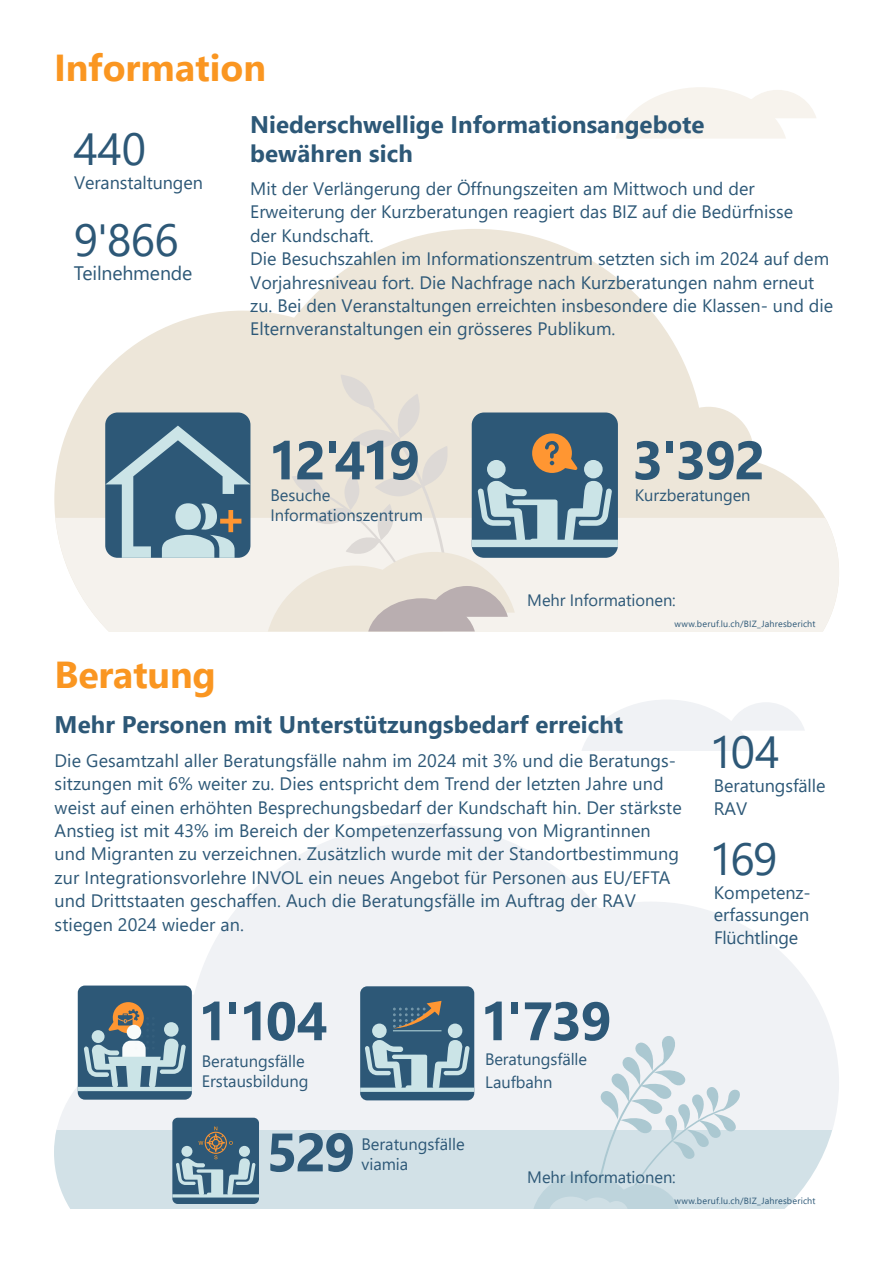
<style>
.page{position:relative;width:893px;height:1263px;background:#fff}
.page>*{position:absolute;margin:0;border:0;box-sizing:border-box;transform-origin:0 0}
.t1{font:700 54px "Segoe UI";letter-spacing:-.04em;color:#2e5978}
.t2{font:45px "Segoe UI";letter-spacing:-.01em;color:#2d5877}
.t3{font:700 37.5px "Segoe UI";color:#fa9621}
.t4{font:700 37.5px "Segoe UI";letter-spacing:-.005em;color:#fa9621}
.t5{font:700 24px/28.8px "Segoe UI";letter-spacing:.005em;color:#2d5877}
.t6{font:19.5px "Segoe UI";letter-spacing:-.01em;color:#2d5877}
.t7{font:18px/23.4px "Segoe UI";letter-spacing:.005em;color:#2d5877}
.t8{font:16.5px/19.8px "Segoe UI";color:#2d5877}
.t9{font:9px "Segoe UI";letter-spacing:.015em;color:#2d5877}
.s1{font-style:inherit}
</style>
<div class="page">
<svg style="left:54px;top:229px;width:771px;height:289px;fill:#ede6d9"></svg>
<div style="left:55px;top:518px;width:784px;height:113px;background:#f5f2ed"></div>
<div style="left:54px;top:1130px;width:778px;height:79px;background:#d2e1e7"></div>
<svg style="left:57px;top:823px;width:782px;height:307px;fill:#f0f2f5"></svg>
<svg style="left:616px;top:87px;width:200px;height:52px"></svg>
<svg style="left:533px;top:1033px;width:208px;height:176px"></svg>
<svg style="left:582px;top:700px;width:222px;height:51px"></svg>
<div style="left:78px;top:985px;width:114px;height:115px;background:#2d5877;border-radius:7px"></div>
<hr style="left:78px;top:1087px;width:114px;height:4px;background:#cbe4e7">
<svg style="left:84px;top:1002px;width:102px;height:85px"></svg>
<div style="left:360px;top:986px;width:114px;height:114px;background:#2d5877;border-radius:7px"></div>
<div style="left:372px;top:1023px;width:15px;height:15px;background:#cbe4e7;border-radius:50%"></div>
<svg style="left:365px;top:1040px;width:105px;height:47px"></svg>
<div style="left:448px;top:1023px;width:14px;height:15px;background:#cbe4e7;border-radius:50%"></div>
<div style="left:360px;top:1087px;width:114px;height:5px;background:#cbe4e7"></div>
<svg style="left:393px;top:1001px;width:48px;height:27px"></svg>
<hr style="left:393px;top:1030px;width:48px;height:1px;background:#bcdde0">
<div style="left:172px;top:1118px;width:87px;height:86px;background:#2d5877;border-radius:5px"></div>
<hr style="left:172px;top:1194px;width:87px;height:3px;background:#cbe4e7">
<svg style="left:176px;top:1126px;width:79px;height:69px"></svg>
<div style="left:105px;top:412px;width:145px;height:146px;background:#2d5877;border-radius:12px"></div>
<svg style="left:105px;top:426px;width:145px;height:132px"></svg>
<div style="left:472px;top:412px;width:146px;height:146px;background:#2d5877;border-radius:12px"></div>
<svg style="left:268px;top:375px;width:344px;height:256px"></svg>
<div style="left:472px;top:540px;width:146px;height:7px;background:#cbe4e7"></div>
<h3 class="t3" style="left:54px;top:33px;width:214px">Information</h3>
<h3 class="t5" style="left:250px;top:108px;width:456px">Niederschwellige Informationsangebote bewähren sich</h3>
<p class="t7" style="left:250px;top:175px;width:584px">Mit der Verlängerung der Öffnungszeiten am Mittwoch und der Erweiterung der Kurzberatungen reagiert das BIZ auf die Bedürfnisse<br>der Kundschaft.<br>Die Besuchszahlen im Informationszentrum setzten sich im 2024 auf dem Vorjahresniveau fort. Die Nachfrage nach Kurzberatungen nahm erneut zu. Bei den Veranstaltungen erreichten insbesondere die Klassen- und die Elternveranstaltungen ein grösseres Publikum.</p>
<h2 class="t2" style="left:74px;top:106px;width:74px">440</h2>
<p class="t7" style="left:74px;top:169px;width:130px">Veranstaltungen</p>
<h2 class="t2" style="left:74px;top:197px;width:107px">9'866</h2>
<p class="t6" style="left:74px;top:255px;width:120px">Teilnehmende</p>
<h1 class="t1" style="left:268px;top:409px;width:154px"><span class="s1">1</span>2'419</h1>
<h1 class="t1" style="left:632px;top:409px;width:134px">3'392</h1>
<p class="t8" style="left:270px;top:484px;width:154px">Besuche<br>Informationszentrum</p>
<p class="t8" style="left:635px;top:484px;width:117px">Kurzberatungen</p>
<p class="t8" style="left:527px;top:588px;width:150px">Mehr Informationen:</p>
<p class="t9" style="left:674px;top:615px;width:143px">www.beruf.lu.ch/BIZ_Jahresbericht</p>
<h3 class="t4" style="left:55px;top:639px;width:163px">Beratung</h3>
<h3 class="t5" style="left:55px;top:708px;width:570px">Mehr Personen mit Unterstützungsbedarf erreicht</h3>
<p class="t7" style="left:55px;top:747px;width:629px">Die Gesamtzahl aller Beratungsfälle nahm im 2024 mit 3% und die Beratungs&shy;sitzungen mit 6% weiter zu. Dies entspricht dem Trend der letzten Jahre und weist auf einen erhöhten Besprechungsbedarf der Kundschaft hin. Der stärkste Anstieg ist mit 43% im Bereich der Kompetenzerfassung von Migrantinnen und Migranten zu verzeichnen. Zusätzlich wurde mit der Standortbestimmung zur Integrationsvorlehre INVOL ein neues Angebot für Personen aus EU/EFTA und Drittstaaten geschaffen. Auch die Beratungsfälle im Auftrag der RAV stiegen 2024 wieder an.</p>
<h1 class="t1" style="left:198px;top:970px;width:132px">1'104</h1>
<p class="t8" style="left:202px;top:1050px;width:109px">Beratungsfälle<br>Erstausbildung</p>
<h1 class="t1" style="left:480px;top:970px;width:133px">1'739</h1>
<p class="t8" style="left:485px;top:1047px;width:104px;line-height:22.8px">Beratungsfälle<br>Laufbahn</p>
<h2 class="t2" style="left:709px;top:710px;width:72px">104</h2>
<p class="t7" style="left:714px;top:773px;width:113px;line-height:22.5px">Beratungsfälle<br>RAV</p>
<h2 class="t2" style="left:709px;top:816px;width:70px">169</h2>
<p class="t7" style="left:714px;top:879px;width:98px;line-height:22.5px;text-align:justify">Kompetenz&shy;erfassungen Flüchtlinge</p>
<h1 class="t1" style="left:267px;top:1101px;width:90px">529</h1>
<p class="t8" style="left:361px;top:1133px;width:105px">Beratungsfälle viamia</p>
<p class="t8" style="left:527px;top:1166px;width:150px">Mehr Informationen:</p>
<p class="t9" style="left:674px;top:1192px;width:143px">www.beruf.lu.ch/BIZ_Jahresbericht</p>
</div>
